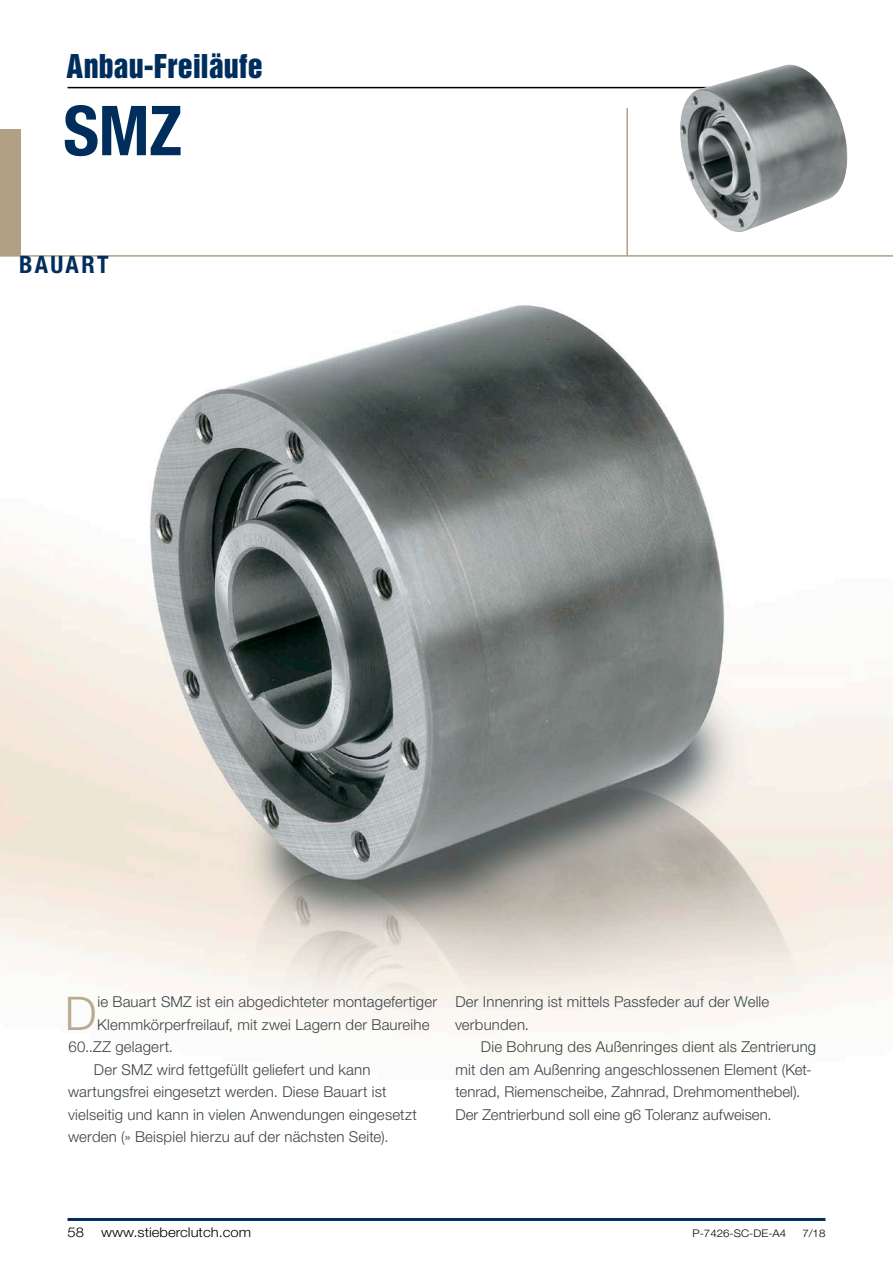
<style>
.page{position:relative;width:893px;height:1263px;background:#fff}
.page>*{position:absolute;margin:0;border:0;box-sizing:border-box;transform-origin:0 0}
.Headline_Big{font:700 condensed 69px "Helvetica Neue LT Std";color:#002e5c}
.Fließtext_Initial{font:300 46.5px "Helvetica Neue LT Std";color:#b9a990}
.t1{font:30px "Helvetica Inserat LT Std";color:#002e5c}
.Headline_Blau{font:700 condensed 24px "Helvetica Neue LT Std";letter-spacing:.095em;color:#002e5c}
.Fließtext_Schwarz_Ei{font:300 15px/22.5px "Helvetica Neue LT Std";letter-spacing:.01em;color:#3b4346}
.Fließtext_Initial-2{font:300 15px "Helvetica Neue LT Std";letter-spacing:.01em;color:#3b4346}
.t2{font:300 13.5px "Helvetica Neue LT Std";color:#000;scale:1.1 1}
.t3{font:300 10.5px "Helvetica Neue LT Std";color:#000;scale:1.1 1}
</style>
<div class="page">
<hr style="left:68px;top:87px;width:756px;height:1px;background:#000">
<img style="left:0;top:305px;width:893px;height:726px">
<hr style="left:626px;top:108px;width:2px;height:148px;background:#b2a085">
<hr style="left:0;top:255px;width:893px;height:2px;background:#b2a085">
<img style="left:679px;top:64px;width:169px;height:168px">
<hr style="left:68px;top:1218px;width:757px;height:3px;background:#002e5c">
<div style="left:0;top:129px;width:20px;height:127px;background:#b2a085"></div>
<p class="t1" style="left:67px;top:48px;width:198px">Anbau-Freiläufe</p>
<p class="Headline_Big" style="left:63px;top:89px;width:120px">SMZ</p>
<p class="Headline_Blau" style="left:19px;top:250px;width:91px">BAUART</p>
<p class="Fließtext_Initial" style="left:65px;top:985px;width:33px">D</p>
<p class="Fließtext_Initial-2" style="left:98px;top:993px;width:341px">ie Bauart SMZ ist ein abgedichteter montagefertiger</p>
<p class="Fließtext_Initial-2" style="left:97px;top:1015px;width:334px">Klemmkörperfreilauf, mit zwei Lagern der Baureihe</p>
<p class="Fließtext_Initial-2" style="left:68px;top:1038px;width:106px">60..ZZ gelagert.</p>
<p class="Fließtext_Schwarz_Ei" style="left:68px;top:1058px;width:350px;text-indent:26px">Der SMZ wird fettgefüllt geliefert und kann wartungsfrei eingesetzt werden. Diese Bauart ist vielseitig und kann in vielen Anwendungen eingesetzt werden (» Beispiel hierzu auf der nächsten Seite).</p>
<p class="Fließtext_Schwarz_Ei" style="left:455px;top:990px;width:316px">Der Innenring ist mittels Passfeder auf der Welle verbunden.</p>
<p class="Fließtext_Schwarz_Ei" style="left:455px;top:1035px;width:362px;text-indent:26px">Die Bohrung des Außenringes dient als Zentrierung mit den am Außenring angeschlossenen Element (Ket&shy;tenrad, Riemenscheibe, Zahnrad, Drehmomenthebel).<br>Der Zentrierbund soll eine g6 Toleranz aufweisen.</p>
<p class="t2" style="left:68px;top:1223px;width:17px">58</p>
<p class="t2" style="left:101px;top:1223px;width:138px">www.stieberclutch.com</p>
<p class="t3" style="left:692px;top:1226px;width:87px">P-7426-SC-DE-A4</p>
<p class="t3" style="left:802px;top:1226px;width:23px">7/18</p>
</div>
